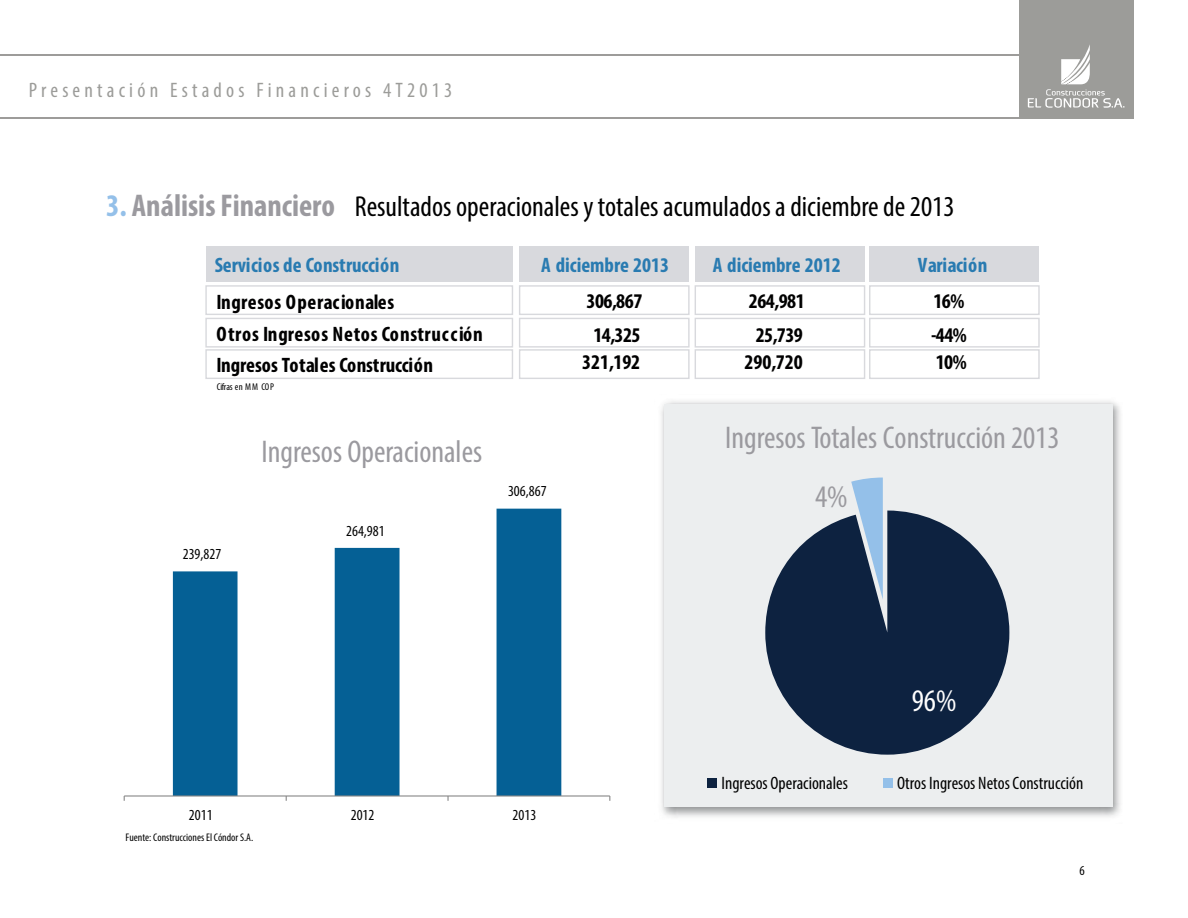
<style>
.page{position:relative;width:1188px;height:918px;background:#fff}
.page>*{position:absolute;margin:0;border:0;box-sizing:border-box;transform-origin:0 0}
.t1{font:condensed 31.5px "Myriad Pro";color:#9b9a9f}
.t2{font:condensed 31.5px "Myriad Pro";color:#fff}
.t3{font:condensed 28.95px "Myriad Pro";color:#000}
.t4{font:700 condensed 21px/31.3px "Myriad Pro";letter-spacing:.02em;color:#010001}
.t5{font:700 condensed 21px "Myriad Pro";color:#297bb1}
.t6{font:700 condensed 21px "Myriad Pro";color:#010001}
.t7{font:condensed 21px "Myriad Pro";letter-spacing:.2em;color:#9c9c99}
.t8{font:condensed 18px "Myriad Pro";color:#000}
.t9{font:condensed 15.3px "Myriad Pro";color:#000}
.t10{font:condensed 13.8px "Myriad Pro";color:#000}
.t11{font:condensed 11.1px "Myriad Pro";color:#010001}
.t12{font:condensed 9.9px "Myriad Pro";letter-spacing:-.015em;color:#010001}
.s1{font-weight:700;font-size:31.5px;color:#94c0e9}
.s2{font-weight:700;font-size:31.5px;color:#9b9a9f}
</style>
<div class="page">
<img style="left:661px;top:401px;width:460px;height:417px">
<div style="left:664px;top:405px;width:449px;height:402px;background:#eceeef"></div>
<div style="left:206px;top:246px;width:306px;height:36px;background:#d8d9dd"></div>
<div style="left:520px;top:246px;width:169px;height:36px;background:#d8d9dd"></div>
<div style="left:695px;top:246px;width:170px;height:36px;background:#d8d9dd"></div>
<div style="left:870px;top:246px;width:169px;height:36px;background:#d8d9dd"></div>
<div style="left:205px;top:285px;width:308px;height:30px;border:1px solid #d8d9dd"></div>
<div style="left:205px;top:318px;width:308px;height:30px;border:1px solid #d8d9dd"></div>
<div style="left:205px;top:349px;width:308px;height:30px;border:1px solid #d8d9dd"></div>
<div style="left:519px;top:285px;width:171px;height:30px;border:1px solid #d8d9dd"></div>
<div style="left:695px;top:285px;width:170px;height:30px;border:1px solid #d8d9dd"></div>
<div style="left:869px;top:285px;width:171px;height:30px;border:1px solid #d8d9dd"></div>
<div style="left:519px;top:318px;width:171px;height:30px;border:1px solid #d8d9dd"></div>
<div style="left:695px;top:318px;width:170px;height:30px;border:1px solid #d8d9dd"></div>
<div style="left:869px;top:318px;width:171px;height:30px;border:1px solid #d8d9dd"></div>
<div style="left:519px;top:349px;width:171px;height:30px;border:1px solid #d8d9dd"></div>
<div style="left:695px;top:349px;width:170px;height:30px;border:1px solid #d8d9dd"></div>
<div style="left:869px;top:349px;width:171px;height:30px;border:1px solid #d8d9dd"></div>
<div style="left:707px;top:779px;width:10px;height:9px;background:#0d2240"></div>
<div style="left:883px;top:779px;width:10px;height:9px;background:#94c0e9"></div>
<hr style="left:0;top:54px;width:1023px;height:2px;background:#9d9c9a">
<hr style="left:0;top:117px;width:1023px;height:2px;background:#9d9c9a">
<div style="left:1019px;top:0;width:114px;height:119px;background:#9c9c99"></div>
<svg style="left:1028px;top:45px;width:96px;height:63px"></svg>
<svg style="left:173px;top:509px;width:388px;height:286px"></svg>
<hr style="left:124px;top:795px;width:486px;height:2px;background:#878787">
<svg style="left:851px;top:478px;width:32px;height:33px"></svg>
<svg style="left:765px;top:511px;width:244px;height:244px;fill:#0d2240"></svg>
<p class="t7" style="left:29px;top:77px;width:425px">Presentación Estados Financieros 4T2013</p>
<h2 class="t3" style="left:106px;top:189px;width:850px"><span class="s1">3.</span> <span class="s2">Análisis Financiero</span> Resultados operacionales y totales acumulados a diciembre de 2013</h2>
<p class="t5" style="left:215px;top:252px;width:186px">Servicios de Construcción</p>
<p class="t4" style="left:216px;top:286px;width:268px">Ingresos Operacionales<br>Otros Ingresos Netos Construcción<br>Ingresos Totales Construcción</p>
<p class="t12" style="left:217px;top:380px;width:59px">Cifras en MM COP</p>
<h1 class="t1" style="left:262px;top:433px;width:222px">Ingresos Operacionales</h1>
<p class="t9" style="left:183px;top:545px;width:40px">239,827</p>
<p class="t9" style="left:346px;top:521px;width:40px">264,981</p>
<p class="t5" style="left:541px;top:251px;width:129px">A diciembre 2013</p>
<p class="t5" style="left:713px;top:251px;width:129px">A diciembre 2012</p>
<p class="t5" style="left:918px;top:251px;width:71px">Variación</p>
<p class="t6" style="left:587px;top:288px;width:57px">306,867</p>
<p class="t6" style="left:749px;top:288px;width:57px">264,981</p>
<p class="t6" style="left:933px;top:288px;width:32px">16%</p>
<p class="t6" style="left:593px;top:322px;width:49px">14,325</p>
<p class="t6" style="left:756px;top:322px;width:49px">25,739</p>
<p class="t6" style="left:931px;top:322px;width:37px">-44%</p>
<p class="t6" style="left:582px;top:348px;width:60px">321,192</p>
<p class="t6" style="left:745px;top:348px;width:60px">290,720</p>
<p class="t6" style="left:936px;top:348px;width:32px">10%</p>
<p class="t9" style="left:508px;top:482px;width:40px">306,867</p>
<h1 class="t1" style="left:725px;top:418px;width:336px">Ingresos Totales Construcción 2013</h1>
<h1 class="t1" style="left:815px;top:478px;width:34px">4%</h1>
<h1 class="t2" style="left:912px;top:682px;width:46px">96%</h1>
<p class="t8" style="left:721px;top:772px;width:128px">Ingresos Operacionales</p>
<p class="t8" style="left:897px;top:772px;width:188px">Otros Ingresos NetosConstrucción</p>
<p class="t9" style="left:189px;top:806px;width:25px">2011</p>
<p class="t9" style="left:351px;top:806px;width:25px">2012</p>
<p class="t9" style="left:513px;top:806px;width:25px">2013</p>
<p class="t11" style="left:126px;top:830px;width:129px">Fuente: Construcciones El Cóndor S.A.</p>
<p class="t10" style="left:1080px;top:862px;width:7px">6</p>
</div>
